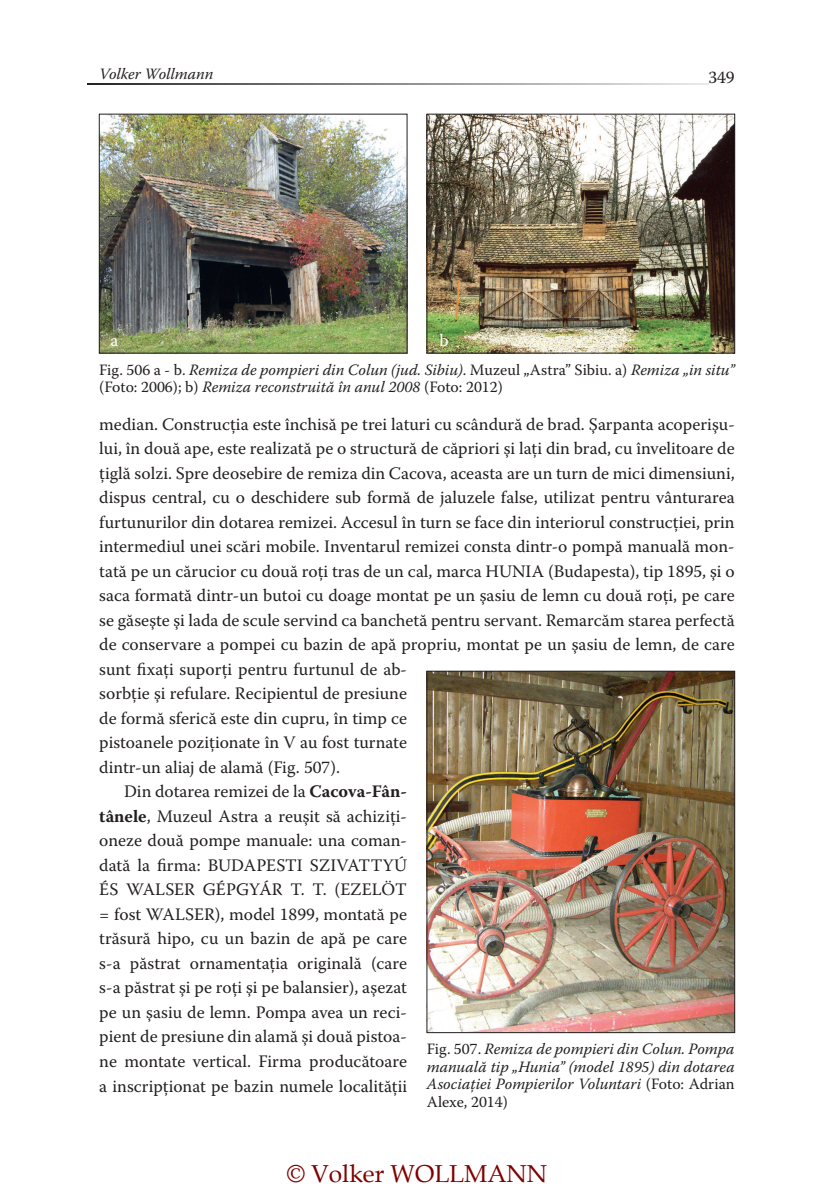
<style>
.page{position:relative;width:834px;height:1196px;background:#fff}
.page>*{position:absolute;margin:0;border:0;box-sizing:border-box;transform-origin:0 0}
.t1{font:24.5px "Book Antiqua";color:#800000}
.t2{font:17.5px "Warnock Pro";color:#231f20}
.t3{font:17.5px "Warnock Pro";color:#fff}
.t4{font:italic 15.75px/17.5px "Warnock Pro";color:#231f20}
.s1{font-style:normal}
.s2{font-weight:700}
</style>
<div class="page">
<svg style="left:88px;top:83px;width:620px;height:1px"></svg>
<img style="left:101px;top:116px;width:304px;height:235px">
<div style="left:99px;top:114px;width:308px;height:239px;border:1px solid #231f20"></div>
<img style="left:429px;top:116px;width:303px;height:235px">
<div style="left:427px;top:114px;width:307px;height:239px;border:1px solid #231f20"></div>
<img style="left:429px;top:673px;width:303px;height:357px">
<div style="left:427px;top:671px;width:307px;height:361px;border:1px solid #231f20"></div>
<p class="t4" style="left:99px;top:65px;width:115px">Volker Wollmann</p>
<p class="t2" style="left:708px;top:66px;width:28px">349</p>
<p class="t3" style="left:110px;top:329px;width:9px">a</p>
<p class="t3" style="left:439px;top:329px;width:11px">b</p>
<p class="t4" style="left:99px;top:360px;width:636px"><span class="s1">Fig. 506 a - b.</span> Remiza de pompieri din Colun (jud. Sibiu)<span class="s1">. Muzeul „Astra” Sibiu. a)</span> Remiza „in situ” <span class="s1">(Foto: 2006); b)</span> Remiza reconstruită în anul 2008 <span class="s1">(Foto: 2012)</span></p>
<p class="t2" style="left:99px;top:413px;width:637px">median. Construcţia este închisă pe trei laturi cu scândură de brad. Şarpanta acoperişu-</p>
<p class="t2" style="left:99px;top:438px;width:636px">lui, în două ape, este realizată pe o structură de căpriori şi laţi din brad, cu învelitoare de</p>
<p class="t2" style="left:99px;top:462px;width:637px">ţiglă solzi. Spre deosebire de remiza din Cacova, aceasta are un turn de mici dimensiuni,</p>
<p class="t2" style="left:99px;top:487px;width:637px">dispus central, cu o deschidere sub formă de jaluzele false, utilizat pentru vânturarea</p>
<p class="t2" style="left:99px;top:511px;width:636px">furtunurilor din dotarea remizei. Accesul în turn se face din interiorul construcţiei, prin</p>
<p class="t2" style="left:99px;top:536px;width:636px">intermediul unei scări mobile. Inventarul remizei consta dintr-o pompă manuală mon-</p>
<p class="t2" style="left:99px;top:560px;width:636px">tată pe un cărucior cu două roţi tras de un cal, marca HUNIA (Budapesta), tip 1895, şi o</p>
<p class="t2" style="left:99px;top:585px;width:636px">saca formată dintr-un butoi cu doage montat pe un şasiu de lemn cu două roţi, pe care</p>
<p class="t2" style="left:99px;top:609px;width:636px">se găseşte şi lada de scule servind ca banchetă pentru servant. Remarcăm starea perfectă</p>
<p class="t2" style="left:99px;top:634px;width:637px">de conservare a pompei cu bazin de apă propriu, montat pe un şasiu de lemn, de care</p>
<p class="t2" style="left:99px;top:658px;width:309px">sunt fixaţi suporţi pentru furtunul de ab-</p>
<p class="t2" style="left:99px;top:683px;width:309px">sorbţie şi refulare. Recipientul de presiune</p>
<p class="t2" style="left:99px;top:707px;width:309px">de formă sferică este din cupru, în timp ce</p>
<p class="t2" style="left:99px;top:732px;width:309px">pistoanele poziţionate în V au fost turnate</p>
<p class="t2" style="left:99px;top:756px;width:242px">dintr-un aliaj de alamă (Fig. 507).</p>
<p class="t2" style="left:124px;top:781px;width:284px">Din dotarea remizei de la <span class="s2">Cacova-Fân-</span></p>
<p class="t2" style="left:99px;top:805px;width:309px"><span class="s2">tânele</span>, Muzeul Astra a reuşit să achiziţi-</p>
<p class="t2" style="left:99px;top:830px;width:309px">oneze două pompe manuale: una coman-</p>
<p class="t2" style="left:99px;top:854px;width:309px">dată la firma: BUDAPESTI SZIVATTYÚ</p>
<p class="t2" style="left:99px;top:879px;width:309px">ÉS WALSER GÉPGYÁR T. T. (EZELÖT</p>
<p class="t2" style="left:99px;top:903px;width:309px">= fost WALSER), model 1899, montată pe</p>
<p class="t2" style="left:99px;top:928px;width:309px">trăsură hipo, cu un bazin de apă pe care</p>
<p class="t2" style="left:99px;top:952px;width:309px">s-a păstrat ornamentaţia originală (care</p>
<p class="t2" style="left:99px;top:977px;width:309px">s-a păstrat şi pe roţi şi pe balansier), aşezat</p>
<p class="t2" style="left:99px;top:1001px;width:309px">pe un şasiu de lemn. Pompa avea un reci-</p>
<p class="t2" style="left:99px;top:1026px;width:309px">pient de presiune din alamă şi două pistoa-</p>
<p class="t2" style="left:99px;top:1050px;width:309px">ne montate vertical. Firma producătoare</p>
<p class="t2" style="left:99px;top:1075px;width:309px">a inscripţionat pe bazin numele localităţii</p>
<p class="t4" style="left:427px;top:1040px;width:309px;text-align:justify"><span class="s1">Fig. 507.</span> Remiza de pompieri din Colun. Pompa manuală tip „Hunia” (model 1895) din dotarea Asociaţiei Pompierilor Voluntari <span class="s1">(Foto: Adrian Alexe, 2014)</span></p>
<h1 class="t1" style="left:286px;top:1156px;width:262px">© Volker WOLLMANN</h1>
</div>
